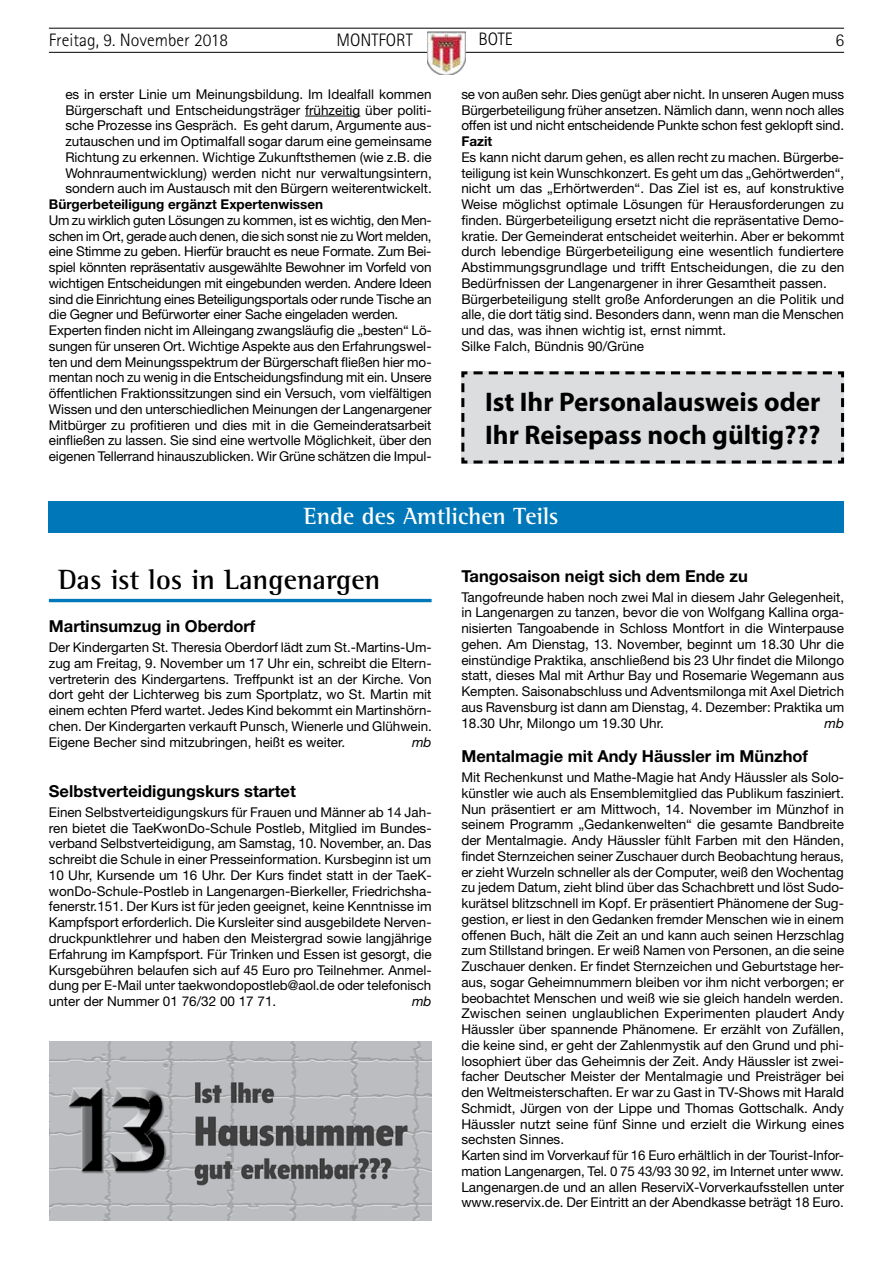
<style>
.page{position:relative;width:893px;height:1263px;background:#fff}
.page>*{position:absolute;margin:0;border:0;box-sizing:border-box;transform-origin:0 0}
.t1{font:700 28.5px "Rotis Semi Serif Std";color:#000}
.t2{font:700 27px/32.4px "Myriad Pro";color:#000}
.t3{font:700 24px "Rotis Semi Serif Std";color:#fff}
.t4{font:300 18px "Rotis Sans Serif Std";color:#000}
.t5{font:700 16.5px "Helvetica Neue LT Std";color:#000}
.t6{font:13.5px/15.8px "Helvetica Neue LT Std";color:#000;text-align:justify}
.t7{font:700 13.5px "Helvetica Neue LT Std";color:#000}
.t8{font:italic 13.5px "Helvetica Neue LT Std";color:#000}
</style>
<div class="page">
<hr style="left:49px;top:28px;width:795px;height:1px;background:#000">
<hr style="left:49px;top:52px;width:795px;height:1px;background:#000">
<img style="left:427px;top:32px;width:39px;height:43px">
<hr style="left:305px;top:116px;width:55px;height:1px;background:#000">
<hr style="left:49px;top:599px;width:383px;height:3px;background:#0078b9">
<div style="left:49px;top:501px;width:795px;height:31px;background:#0077b9"></div>
<img style="left:49px;top:1042px;width:382px;height:178px">
<div style="left:461px;top:371px;width:384px;height:93px;background:#dcddde"></div>
<h3 class="t4" style="left:49px;top:29px;width:181px">Freitag, 9. November 2018</h3>
<h3 class="t4" style="left:336px;top:29px;width:78px">MONTFORT</h3>
<h3 class="t4" style="left:479px;top:29px;width:36px">BOTE</h3>
<h3 class="t4" style="left:835px;top:29px;width:10px">6</h3>
<p class="t6" style="left:65px;top:86px;width:368px">es in erster Linie um Meinungsbildung. Im Idealfall kommen Bürgerschaft und Entscheidungsträger frühzeitig über politi&shy;sche Prozesse ins Gespräch. Es geht darum, Argumente aus&shy;zutauschen und im Optimalfall sogar darum eine gemeinsame Richtung zu erkennen. Wichtige Zukunftsthemen (wie z.B. die Wohnraumentwicklung) werden nicht nur verwaltungsintern, sondern auch im Austausch mit den Bürgern weiterentwickelt.</p>
<p class="t7" style="left:49px;top:196px;width:276px">Bürgerbeteiligung ergänzt Expertenwissen</p>
<p class="t6" style="left:49px;top:212px;width:384px;text-align:left">Um zu wirklich guten Lösungen zu kommen, ist es wichtig, den Men&shy;schen im Ort, gerade auch denen, die sich sonst nie zu Wort melden, eine Stimme zu geben. Hierfür braucht es neue Formate. Zum Bei&shy;spiel könnten repräsentativ ausgewählte Bewohner im Vorfeld von wichtigen Entscheidungen mit eingebunden werden. Andere Ideen sind die Einrichtung eines Beteiligungsportals oder runde Tische an die Gegner und Befürworter einer Sache eingeladen werden.<br>Experten finden nicht im Alleingang zwangsläufig die „besten“ Lö&shy;sungen für unseren Ort. Wichtige Aspekte aus den Erfahrungswel&shy;ten und dem Meinungsspektrum der Bürgerschaft fließen hier mo&shy;mentan noch zu wenig in die Entscheidungsfindung mit ein. Unsere öffentlichen Fraktionssitzungen sind ein Versuch, vom vielfältigen Wissen und den unterschiedlichen Meinungen der Langenargener Mitbürger zu profitieren und dies mit in die Gemeinderatsarbeit einfließen zu lassen. Sie sind eine wertvolle Möglichkeit, über den eigenen Tellerrand hinauszublicken. Wir Grüne schätzen die Impul-</p>
<p class="t6" style="left:461px;top:86px;width:384px">se von außen sehr. Dies genügt aber nicht. In unseren Augen muss Bürgerbeteiligung früher ansetzen. Nämlich dann, wenn noch alles offen ist und nicht entscheidende Punkte schon fest geklopft sind.</p>
<p class="t7" style="left:461px;top:133px;width:32px">Fazit</p>
<p class="t6" style="left:461px;top:149px;width:384px;text-align:left">Es kann nicht darum gehen, es allen recht zu machen. Bürgerbe&shy;teiligung ist kein Wunschkonzert. Es geht um das „Gehörtwerden“, nicht um das „Erhörtwerden“. Das Ziel ist es, auf konstruktive Weise möglichst optimale Lösungen für Herausforderungen zu finden. Bürgerbeteiligung ersetzt nicht die repräsentative Demo&shy;kratie. Der Gemeinderat entscheidet weiterhin. Aber er bekommt durch lebendige Bürgerbeteiligung eine wesentlich fundiertere Abstimmungsgrundlage und trifft Entscheidungen, die zu den Bedürfnissen der Langenargener in ihrer Gesamtheit passen.<br>Bürgerbeteiligung stellt große Anforderungen an die Politik und alle, die dort tätig sind. Besonders dann, wenn man die Menschen und das, was ihnen wichtig ist, ernst nimmt.<br>Silke Falch, Bündnis 90/Grüne</p>
<h2 class="t2" style="left:485px;top:385px;width:337px">Ist Ihr Personalausweis oder<br>Ihr Reisepass noch gültig???</h2>
<h3 class="t3" style="left:304px;top:502px;width:256px">Ende des Amtlichen Teils</h3>
<h1 class="t1" style="left:58px;top:563px;width:323px">Das ist los in Langenargen</h1>
<p class="t5" style="left:49px;top:616px;width:208px">Martinsumzug in Oberdorf</p>
<p class="t6" style="left:49px;top:639px;width:384px">Der Kindergarten St. Theresia Oberdorf lädt zum St.-Martins-Um&shy;zug am Freitag, 9. November um 17 Uhr ein, schreibt die Eltern&shy;vertreterin des Kindergartens. Treffpunkt ist an der Kirche. Von dort geht der Lichterweg bis zum Sportplatz, wo St. Martin mit einem echten Pferd wartet. Jedes Kind bekommt ein Martinshörn&shy;chen. Der Kindergarten verkauft Punsch, Wienerle und Glühwein.<br>Eigene Becher sind mitzubringen, heißt es weiter.</p>
<p class="t8" style="left:412px;top:734px;width:21px">mb</p>
<p class="t5" style="left:49px;top:781px;width:248px">Selbstverteidigungskurs startet</p>
<p class="t6" style="left:49px;top:804px;width:384px">Einen Selbstverteidigungskurs für Frauen und Männer ab 14 Jah&shy;ren bietet die TaeKwonDo-Schule Postleb, Mitglied im Bundes&shy;verband Selbstverteidigung, am Samstag, 10. November, an. Das schreibt die Schule in einer Presseinformation. Kursbeginn ist um 10 Uhr, Kursende um 16 Uhr. Der Kurs findet statt in der TaeK&shy;wonDo-Schule-Postleb in Langenargen-Bierkeller, Friedrichsha&shy;fenerstr.151. Der Kurs ist für jeden geeignet, keine Kenntnisse im Kampfsport erforderlich. Die Kursleiter sind ausgebildete Nerven&shy;druckpunktlehrer und haben den Meistergrad sowie langjährige Erfahrung im Kampfsport. Für Trinken und Essen ist gesorgt, die Kursgebühren belaufen sich auf 45 Euro pro Teilnehmer. Anmel&shy;dung per E-Mail unter taekwondopostleb@aol.de oder telefonisch unter der Nummer 01 76/32 00 17 71.</p>
<p class="t8" style="left:412px;top:993px;width:21px">mb</p>
<p class="t5" style="left:461px;top:565px;width:288px">Tangosaison neigt sich dem Ende zu</p>
<p class="t6" style="left:461px;top:589px;width:384px">Tangofreunde haben noch zwei Mal in diesem Jahr Gelegenheit, in Langenargen zu tanzen, bevor die von Wolfgang Kallina orga&shy;nisierten Tangoabende in Schloss Montfort in die Winterpause gehen. Am Dienstag, 13. November, beginnt um 18.30 Uhr die einstündige Praktika, anschließend bis 23 Uhr findet die Milongo statt, dieses Mal mit Arthur Bay und Rosemarie Wegemann aus Kempten. Saisonabschluss und Adventsmilonga mit Axel Dietrich aus Ravensburg ist dann am Dienstag, 4. Dezember: Praktika um 18.30 Uhr, Milongo um 19.30 Uhr.</p>
<p class="t8" style="left:825px;top:715px;width:21px">mb</p>
<p class="t5" style="left:461px;top:746px;width:348px">Mentalmagie mit Andy Häussler im Münzhof</p>
<p class="t6" style="left:461px;top:769px;width:384px;text-align:left">Mit Rechenkunst und Mathe-Magie hat Andy Häussler als Solo&shy;künstler wie auch als Ensemblemitglied das Publikum fasziniert.<br>Nun präsentiert er am Mittwoch, 14. November im Münzhof in seinem Programm „Gedankenwelten“ die gesamte Bandbreite der Mentalmagie. Andy Häussler fühlt Farben mit den Händen, findet Sternzeichen seiner Zuschauer durch Beobachtung heraus, er zieht Wurzeln schneller als der Computer, weiß den Wochentag zu jedem Datum, zieht blind über das Schachbrett und löst Sudo&shy;kurätsel blitzschnell im Kopf. Er präsentiert Phänomene der Sug&shy;gestion, er liest in den Gedanken fremder Menschen wie in einem offenen Buch, hält die Zeit an und kann auch seinen Herzschlag zum Stillstand bringen. Er weiß Namen von Personen, an die seine Zuschauer denken. Er findet Sternzeichen und Geburtstage her&shy;aus, sogar Geheimnummern bleiben vor ihm nicht verborgen; er beobachtet Menschen und weiß wie sie gleich handeln werden.<br>Zwischen seinen unglaublichen Experimenten plaudert Andy Häussler über spannende Phänomene. Er erzählt von Zufällen, die keine sind, er geht der Zahlenmystik auf den Grund und phi&shy;losophiert über das Geheimnis der Zeit. Andy Häussler ist zwei&shy;facher Deutscher Meister der Mentalmagie und Preisträger bei den Weltmeisterschaften. Er war zu Gast in TV-Shows mit Harald Schmidt, Jürgen von der Lippe und Thomas Gottschalk. Andy Häussler nutzt seine fünf Sinne und erzielt die Wirkung eines sechsten Sinnes.<br>Karten sind im Vorverkauf für 16 Euro erhältlich in der Tourist-Infor&shy;mation Langenargen, Tel. 0 75 43/93 30 92, im Internet unter www.<br>Langenargen.de und an allen ReserviX-Vorverkaufsstellen unter www.reservix.de. Der Eintritt an der Abendkasse beträgt 18 Euro.</p>
</div>
